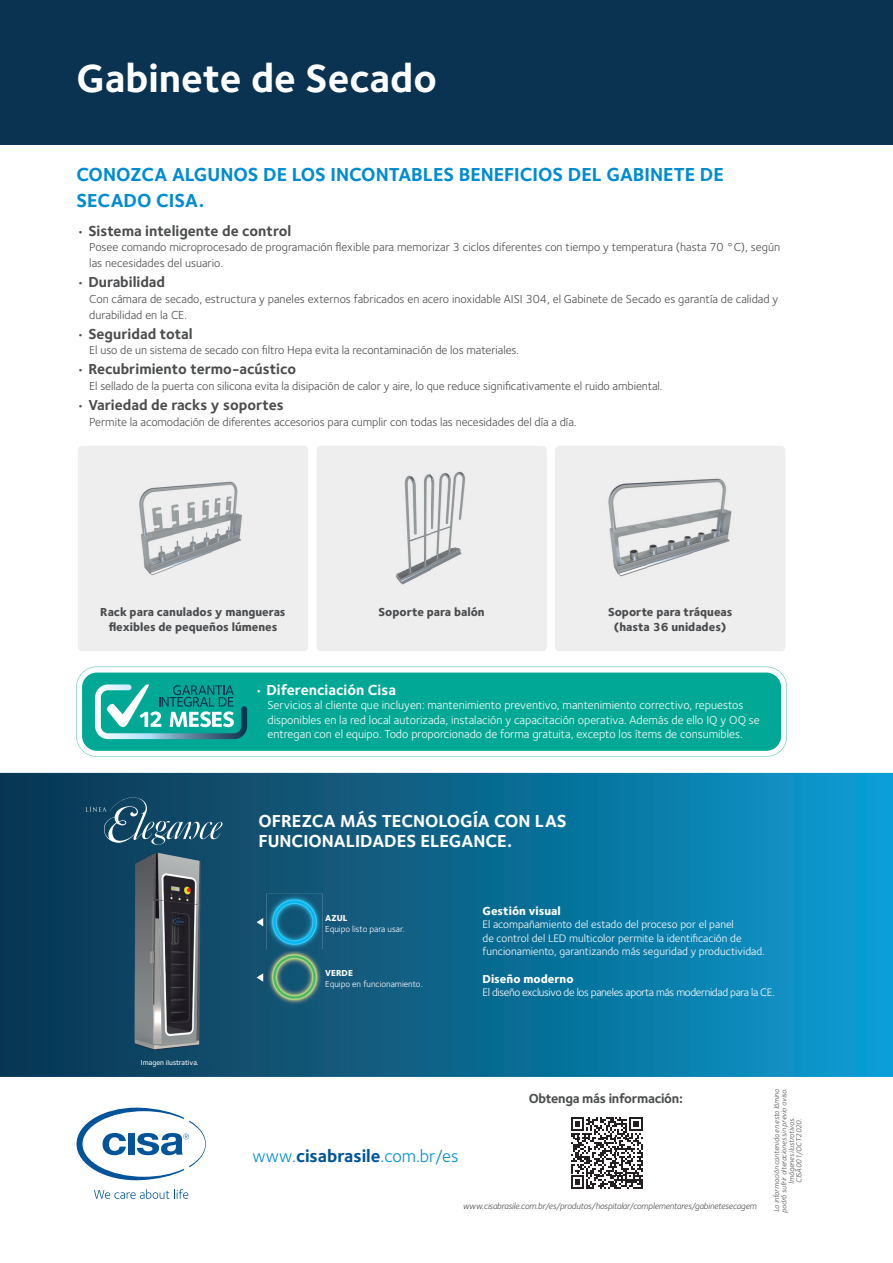
<style>
.page{position:relative;width:893px;height:1263px;background:#fff}
.page>*{position:absolute;margin:0;border:0;box-sizing:border-box;transform-origin:0 0}
.t1{font:700 40.5px "Foundry Sterling";color:#fff}
.t2{font:700 19.5px/25.8px "Foundry Sterling";color:#008cd0}
.t3{font:700 18px/19.5px "Foundry Sterling";color:#fff}
.t4{font:18px "Foundry Sterling";color:#008cd0}
.t5{font:700 15px "Foundry Sterling";color:#4b4c4d}
.t6{font:700 15px "Foundry Sterling";color:#fff}
.t7{font:700 13.5px "Foundry Sterling";letter-spacing:-.02em;color:#4b4c4d}
.t8{font:12px/15.8px "Foundry Sterling";letter-spacing:-.005em;color:#4b4c4d}
.t9{font:12px/14.2px "Foundry Sterling";color:#fff}
.t10{font:800 12px/15px "Foundry Sterling";color:#4b4c4d;text-align:center}
.t11{font:800 12px "Foundry Sterling";color:#fff}
.t12{font:11.25px/13.5px "Foundry Sterling";color:#fff}
.t13{font:11.25px "Foundry Sterling";letter-spacing:-.03em;color:#fff}
.t14{font:italic 9px "Foundry Sterling";letter-spacing:-.02em;color:#4b4c4d}
.t15{font:9px "Foundry Sterling";color:#fff}
.t16{font:800 9px "Foundry Sterling";color:#fff}
.t17{font:italic 7.5px/7.5px "Foundry Sterling";letter-spacing:-.005em;color:#4b4c4d;text-align:center}
.t18{font:500 7.5px "Foundry Sterling";color:#fff}
.s1{font-weight:400}
.s2{font-weight:700;color:#015499}
</style>
<div class="page">
<div style="left:0;top:0;width:893px;height:145px;background:#093351"></div>
<div style="left:78px;top:446px;width:230px;height:205px;background:#eeeeef;border-radius:4px"></div>
<div style="left:316px;top:446px;width:231px;height:205px;background:#eeeeef;border-radius:4px"></div>
<div style="left:555px;top:446px;width:230px;height:205px;background:#eeeeef;border-radius:4px"></div>
<svg style="left:77px;top:1108px;width:129px;height:73px"></svg>
<div style="left:128px;top:1133px;width:7px;height:22px;background:#015499"></div>
<svg style="left:94px;top:1189px;width:94px;height:10px"></svg>
<svg style="left:76px;top:667px;width:711px;height:90px"></svg>
<div style="left:82px;top:672px;width:699px;height:79px;background:#00a895;border-radius:15px"></div>
<svg style="left:95px;top:684px;width:152px;height:55px"></svg>
<svg style="left:0;top:773px;width:893px;height:304px;background:#0c6a92"></svg>
<img style="left:266px;top:894px;width:57px;height:111px">
<img style="left:266px;top:949px;width:57px;height:1px">
<svg style="left:257px;top:973px;width:6px;height:9px"></svg>
<svg style="left:257px;top:918px;width:6px;height:8px"></svg>
<img style="left:139px;top:481px;width:103px;height:94px">
<img style="left:396px;top:471px;width:70px;height:114px">
<img style="left:608px;top:478px;width:124px;height:99px">
<img style="left:123px;top:845px;width:90px;height:215px">
<svg style="left:86px;top:797px;width:136px;height:48px;background:#295a75"></svg>
<svg style="left:571px;top:1118px;width:72px;height:71px"></svg>
<h1 class="t1" style="left:77px;top:54px;width:362px">Gabinete de Secado</h1>
<h2 class="t2" style="left:77px;top:163px;width:649px">CONOZCA ALGUNOS DE LOS INCONTABLES BENEFICIOS DEL GABINETE DE<br>SECADO CISA.</h2>
<p class="t5" style="left:77px;top:222px;width:216px"><span class="s1">•</span> Sistema inteligente de control</p>
<p class="t8" style="left:89px;top:240px;width:692px">Posee comando microprocesado de programación flexible para memorizar 3 ciclos diferentes con tiempo y temperatura (hasta 70 °C), según las necesidades del usuario.</p>
<p class="t5" style="left:77px;top:273px;width:90px"><span class="s1">•</span> Durabilidad</p>
<p class="t8" style="left:89px;top:291px;width:691px">Con cámara de secado, estructura y paneles externos fabricados en acero inoxidable AISI 304, el Gabinete de Secado es garantía de calidad y durabilidad en la CE.</p>
<p class="t5" style="left:77px;top:325px;width:118px"><span class="s1">•</span> Seguridad total</p>
<p class="t8" style="left:89px;top:343px;width:431px">El uso de un sistema de secado con filtro Hepa evita la recontaminación de los materiales.</p>
<p class="t5" style="left:77px;top:360px;width:221px"><span class="s1">•</span> Recubrimiento termo-acústico</p>
<p class="t8" style="left:89px;top:378px;width:575px">El sellado de la puerta con silicona evita la disipación de calor y aire, lo que reduce significativamente el ruido ambiental.</p>
<p class="t5" style="left:77px;top:396px;width:209px"><span class="s1">•</span> Variedad de racks y soportes</p>
<p class="t8" style="left:89px;top:414px;width:489px">Permite la acomodación de diferentes accesorios para cumplir con todas las necesidades del día a día.</p>
<p class="t10" style="left:100px;top:605px;width:187px">Rack para canulados y mangueras flexibles de pequeños lúmenes</p>
<p class="t10" style="left:378px;top:605px;width:108px">Soporte para balón</p>
<p class="t10" style="left:608px;top:605px;width:126px">Soporte para tráqueas (hasta 36 unidades)</p>
<p class="t6" style="left:255px;top:681px;width:143px"><span class="s1">•</span> Diferenciación Cisa</p>
<p class="t9" style="left:267px;top:698px;width:494px">Servicios al cliente que incluyen: mantenimiento preventivo, mantenimiento correctivo, repuestos disponibles en la red local autorizada, instalación y capacitación operativa. Además de ello IQ y OQ se entregan con el equipo. Todo proporcionado de forma gratuita, excepto los ítems de consumibles.</p>
<h3 class="t3" style="left:258px;top:812px;width:310px">OFREZCA MÁS TECNOLOGÍA CON LAS<br>FUNCIONALIDADES ELEGANCE.</h3>
<p class="t18" style="left:141px;top:1058px;width:59px">Imagen ilustrativa.</p>
<p class="t16" style="left:325px;top:913px;width:24px">AZUL</p>
<p class="t15" style="left:325px;top:923px;width:81px">Equipo listo para usar.</p>
<p class="t16" style="left:325px;top:968px;width:29px">VERDE</p>
<p class="t15" style="left:325px;top:979px;width:99px">Equipo en funcionamiento.</p>
<p class="t11" style="left:482px;top:903px;width:80px">Gestión visual</p>
<p class="t12" style="left:482px;top:918px;width:284px">El acompañamiento del estado del proceso por el panel<br>de control del LED multicolor permite la identificación de funcionamiento, garantizando más seguridad y productividad.</p>
<p class="t11" style="left:482px;top:971px;width:93px">Diseño moderno</p>
<p class="t13" style="left:482px;top:986px;width:294px">El diseño exclusivo de los paneles aporta más modernidad para la CE.</p>
<h3 class="t4" style="left:253px;top:1145px;width:207px">www.<span class="s2">cisabrasile</span>.com.br/es</h3>
<p class="t7" style="left:529px;top:1090px;width:156px">Obtenga más información:</p>
<p class="t14" style="left:463px;top:1201px;width:295px">www.cisabrasile.com.br/es/produtos/hospitalar/complementares/gabinetesecagem</p>
<p class="t17" style="left:773px;top:1213px;width:126px;rotate:-90deg">La información contenida en esta lámina podrá sufrir alteraciones sin previo aviso.<br>Imágenes ilustrativas.<br>CISA001/OCT2020.</p>
</div>
